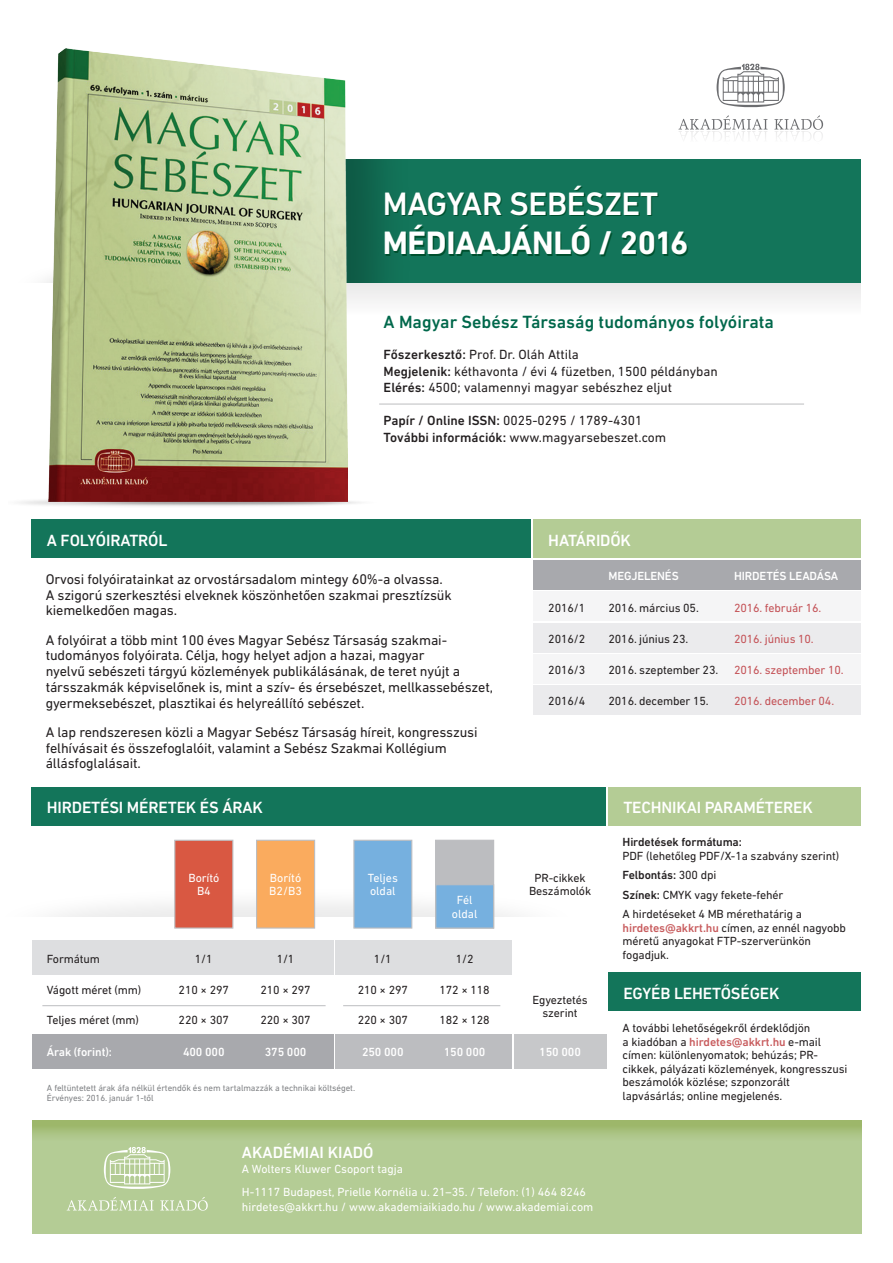
<style>
.page{position:relative;width:893px;height:1263px;background:#fff}
.page>*{position:absolute;margin:0;border:0;box-sizing:border-box;transform-origin:0 0}
.t1{font:700 33px "DIN Next LT Pro";letter-spacing:-.01em;color:#fff}
.t2{font:500 33px "DIN Next LT Pro";letter-spacing:-.01em;color:#fff}
.t3{font:500 18px "DIN Next LT Pro";color:#00684b}
.t4{font:500 16.5px "DIN Next LT Pro";letter-spacing:-.01em;color:#fff}
.t5{font:14.25px/15.8px "DIN Next LT Pro";letter-spacing:-.01em;color:#231f20}
.t6{font:13.5px/16.5px "DIN Next LT Pro";color:#231f20}
.t7{font:500 13.5px "DIN Next LT Pro";color:#231f20}
.t8{font:12px/13.5px "DIN Next LT Pro";letter-spacing:-.01em;color:#231f20}
.t9{font:12px/13.5px "DIN Next LT Pro";color:#fff}
.t10{font:500 12px "DIN Next LT Pro";letter-spacing:-.01em;color:#fff}
.t11{font:12px "DIN Next LT Pro";letter-spacing:-.01em;color:#c45257}
.t12{font:500 12px "DIN Next LT Pro";color:#231f20}
.t13{font:9px/10.5px "DIN Next LT Pro";letter-spacing:-.01em;color:#808285}
.s1{font-weight:500}
.s2{font-weight:500;color:#c85c5e}
</style>
<div class="page">
<div style="left:514px;top:1035px;width:92px;height:34px;background:#c7c8ca"></div>
<div style="left:280px;top:283px;width:581px;height:65px;background:linear-gradient(to bottom,#eeedee,#fff)"></div>
<div style="left:280px;top:159px;width:581px;height:124px;background:#13755a"></div>
<div style="left:533px;top:520px;width:328px;height:38px;background:#b4cc95"></div>
<div style="left:32px;top:520px;width:499px;height:38px;background:#13755a"></div>
<div style="left:533px;top:560px;width:328px;height:30px;background:#a8a9ad"></div>
<div style="left:533px;top:623px;width:328px;height:29px;background:#e6e7e9"></div>
<div style="left:533px;top:685px;width:328px;height:30px;background:#e6e7e9"></div>
<div style="left:533px;top:591px;width:328px;height:30px;background:#f5f5f6"></div>
<div style="left:533px;top:654px;width:328px;height:30px;background:#f5f5f6"></div>
<div style="left:32px;top:1120px;width:829px;height:114px;background:#b4cc95"></div>
<svg style="left:32px;top:1120px;width:829px;height:54px"></svg>
<hr style="left:379px;top:404px;width:425px;height:1px;background:#bcbdc0">
<img style="left:19px;top:496px;width:341px;height:11px">
<div style="left:335px;top:1035px;width:177px;height:34px;background:#bcbdc0"></div>
<div style="left:32px;top:1035px;width:301px;height:34px;background:#a8a9ad"></div>
<div style="left:335px;top:941px;width:177px;height:34px;background:#dddee0"></div>
<div style="left:32px;top:941px;width:301px;height:34px;background:#dddee0"></div>
<div style="left:32px;top:787px;width:574px;height:38px;background:#13755a"></div>
<div style="left:608px;top:787px;width:253px;height:38px;background:#b4cc95"></div>
<img style="left:61px;top:879px;width:450px;height:37px">
<div style="left:174px;top:840px;width:59px;height:89px;background:#d95842;border:1px solid #bcbdc0"></div>
<div style="left:256px;top:840px;width:59px;height:89px;background:#faab5e;border:1px solid #bcbdc0"></div>
<hr style="left:42px;top:1005px;width:284px;height:1px;background:#bcbdc0">
<hr style="left:343px;top:1005px;width:157px;height:1px;background:#bcbdc0">
<div style="left:353px;top:840px;width:59px;height:89px;background:#76b0df;border:1px solid #bcbdc0"></div>
<div style="left:608px;top:972px;width:253px;height:39px;background:#13755a"></div>
<div style="left:435px;top:840px;width:59px;height:89px;background:#bcbdc0"></div>
<div style="left:435px;top:884px;width:59px;height:45px;background:#76b0df;border:1px solid #bcbdc0"></div>
<svg style="left:717px;top:64px;width:68px;height:43px"></svg>
<svg style="left:678px;top:115px;width:145px;height:24px"></svg>
<svg style="left:104px;top:1147px;width:66px;height:42px"></svg>
<svg style="left:67px;top:1197px;width:87px;height:13px"></svg>
<svg style="left:160px;top:1197px;width:48px;height:14px"></svg>
<img style="left:48px;top:49px;width:299px;height:452px">
<h1 class="t2" style="left:383px;top:184px;width:277px">magyar sebészet</h1>
<h1 class="t1" style="left:383px;top:224px;width:307px">MÉDIAAJÁNLÓ / 2016</h1>
<h2 class="t3" style="left:384px;top:311px;width:392px">A Magyar Sebész Társaság tudományos folyóirata</h2>
<p class="t6" style="left:384px;top:346px;width:336px"><span class="s1">Főszerkesztő:</span> Prof. Dr. Oláh Attila<br><span class="s1">Megjelenik:</span> kéthavonta / évi 4 füzetben, 1500 példányban<br><span class="s1">Elérés:</span> 4500; valamennyi magyar sebészhez eljut</p>
<p class="t7" style="left:384px;top:413px;width:93px">Papír / Online ISSN</p>
<p class="t6" style="left:384px;top:412px;width:284px;text-indent:113px"><span class="s1">:</span> 0025-0295 / 1789-4301<br><span class="s1">További információk:</span> www.magyarsebeszet.com</p>
<h3 class="t4" style="left:47px;top:530px;width:122px">a folyóiratról</h3>
<h3 class="t4" style="left:548px;top:530px;width:84px">határidők</h3>
<p class="t5" style="left:46px;top:571px;width:408px">Orvosi folyóiratainkat az orvostársadalom mintegy 60%-a olvassa.<br>A szigorú szerkesztési elveknek köszönhetően szakmai presztízsük kiemelkedően magas.</p>
<p class="t5" style="left:46px;top:632px;width:449px">A folyóirat a több mint 100 éves Magyar Sebész Társaság szakmai&shy;tudományos folyóirata. Célja, hogy helyet adjon a hazai, magyar<br>nyelvű sebészeti tárgyú közlemények publikálásának, de teret nyújt a társszakmák képviselőnek is, mint a szív- és érsebészet, mellkassebészet, gyermeksebészet, plasztikai és helyreállító sebészet.</p>
<p class="t5" style="left:46px;top:724px;width:433px">A lap rendszeresen közli a Magyar Sebész Társaság híreit, kongresszusi felhívásait és összefoglalóit, valamint a Sebész Szakmai Kollégium állásfoglalásait.</p>
<p class="t8" style="left:548px;top:601px;width:38px">2016/1</p>
<p class="t8" style="left:548px;top:632px;width:38px">2016/2</p>
<p class="t8" style="left:548px;top:663px;width:38px">2016/3</p>
<p class="t8" style="left:548px;top:694px;width:38px">2016/4</p>
<p class="t10" style="left:608px;top:569px;width:72px">megjelenés</p>
<p class="t8" style="left:608px;top:601px;width:92px">2016. március 05.</p>
<p class="t8" style="left:608px;top:632px;width:81px">2016. június 23.</p>
<p class="t8" style="left:608px;top:663px;width:111px">2016. szeptember 23.</p>
<p class="t8" style="left:608px;top:694px;width:102px">2016. december 15.</p>
<p class="t10" style="left:734px;top:569px;width:106px">hirdetés leadása</p>
<p class="t11" style="left:734px;top:601px;width:89px">2016. február 16.</p>
<p class="t11" style="left:734px;top:632px;width:81px">2016. június 10.</p>
<p class="t11" style="left:734px;top:663px;width:111px">2016. szeptember 10.</p>
<p class="t11" style="left:734px;top:694px;width:102px">2016. december 04.</p>
<h3 class="t4" style="left:47px;top:798px;width:218px">Hirdetési méretek és árak</h3>
<p class="t8" style="left:47px;top:952px;width:55px">Formátum</p>
<p class="t8" style="left:47px;top:983px;width:96px">Vágott méret (mm)</p>
<p class="t8" style="left:47px;top:1013px;width:94px">Teljes méret (mm)</p>
<p class="t10" style="left:47px;top:1045px;width:67px">Árak (forint):</p>
<p class="t9" style="left:189px;top:871px;width:32px;text-align:center">Borító<br>B4</p>
<p class="t9" style="left:368px;top:871px;width:32px">Teljes oldal</p>
<p class="t9" style="left:269px;top:871px;width:34px">Borító<br>B2/B3</p>
<p class="t8" style="left:195px;top:952px;width:19px">1/1</p>
<p class="t8" style="left:179px;top:983px;width:52px">210 × 297</p>
<p class="t8" style="left:179px;top:1013px;width:52px">220 × 307</p>
<p class="t10" style="left:183px;top:1045px;width:43px">400 000</p>
<p class="t8" style="left:277px;top:952px;width:19px">1/1</p>
<p class="t8" style="left:260px;top:983px;width:52px">210 × 297</p>
<p class="t8" style="left:260px;top:1013px;width:52px">220 × 307</p>
<p class="t10" style="left:265px;top:1045px;width:43px">375 000</p>
<p class="t8" style="left:374px;top:952px;width:19px">1/1</p>
<p class="t8" style="left:358px;top:983px;width:52px">210 × 297</p>
<p class="t8" style="left:358px;top:1013px;width:52px">220 × 307</p>
<p class="t10" style="left:362px;top:1045px;width:43px">250 000</p>
<p class="t13" style="left:47px;top:1082px;width:310px">A feltüntetett árak áfa nélkül értendők és nem tartalmazzák a technikai költséget.<br>Érvényes: 2016. január 1-től</p>
<p class="t9" style="left:452px;top:893px;width:27px;text-align:center">Fél oldal</p>
<p class="t8" style="left:456px;top:952px;width:19px">1/2</p>
<p class="t8" style="left:439px;top:983px;width:52px">172 × 118</p>
<p class="t8" style="left:439px;top:1013px;width:52px">182 × 128</p>
<p class="t10" style="left:444px;top:1045px;width:43px">150 000</p>
<p class="t8" style="left:529px;top:871px;width:64px;text-align:center">PR-cikkek<br>Beszámolók</p>
<p class="t8" style="left:532px;top:992px;width:57px;text-align:center">Egyeztetés szerint</p>
<p class="t10" style="left:539px;top:1045px;width:43px">150 000</p>
<h3 class="t4" style="left:242px;top:1143px;width:10px">AKADÉMIAI</h3>
<h3 class="t4" style="left:328px;top:1143px;width:10px">KIADÓ</h3>
<p class="t9" style="left:242px;top:1157px;width:346px;line-height:23.4px">A Wolters Kluwer Csoport tagja<br>H-1117 Budapest, Prielle Kornélia u. 21–35. / Telefon: (1) 464 8246</p>
<p class="t9" style="left:242px;top:1199px;width:353px">hirdetes@akkrt.hu / www.akademiaikiado.hu / www.akademiai.com</p>
<h3 class="t4" style="left:623px;top:798px;width:191px">technikai paraméterek</h3>
<p class="t12" style="left:623px;top:835px;width:121px">Hirdetések formátuma:</p>
<p class="t8" style="left:623px;top:846px;width:218px;line-height:19.5px">PDF (lehetőleg PDF/X-1a szabvány szerint)<br><span class="s1">Felbontás:</span> 300 dpi<br><span class="s1">Színek:</span> CMYK vagy fekete-fehér<br>A hirdetéseket 4 MB mérethatárig a</p>
<p class="t8" style="left:623px;top:921px;width:225px"><span class="s2">hirdetes@akkrt.hu</span> címen, az ennél nagyobb méretű anyagokat FTP-szerverünkön fogadjuk.</p>
<h3 class="t4" style="left:623px;top:983px;width:158px">egyéb lehetőségek</h3>
<p class="t8" style="left:623px;top:1021px;width:226px">A további lehetőségekről érdeklődjön<br>a kiadóban a <span class="s2">hirdetes@akkrt.hu</span> e-mail címen: különlenyomatok; behúzás; PR&shy;cikkek, pályázati közlemények, kongresszusi beszámolók közlése; szponzorált lapvásárlás; online megjelenés.</p>
</div>
